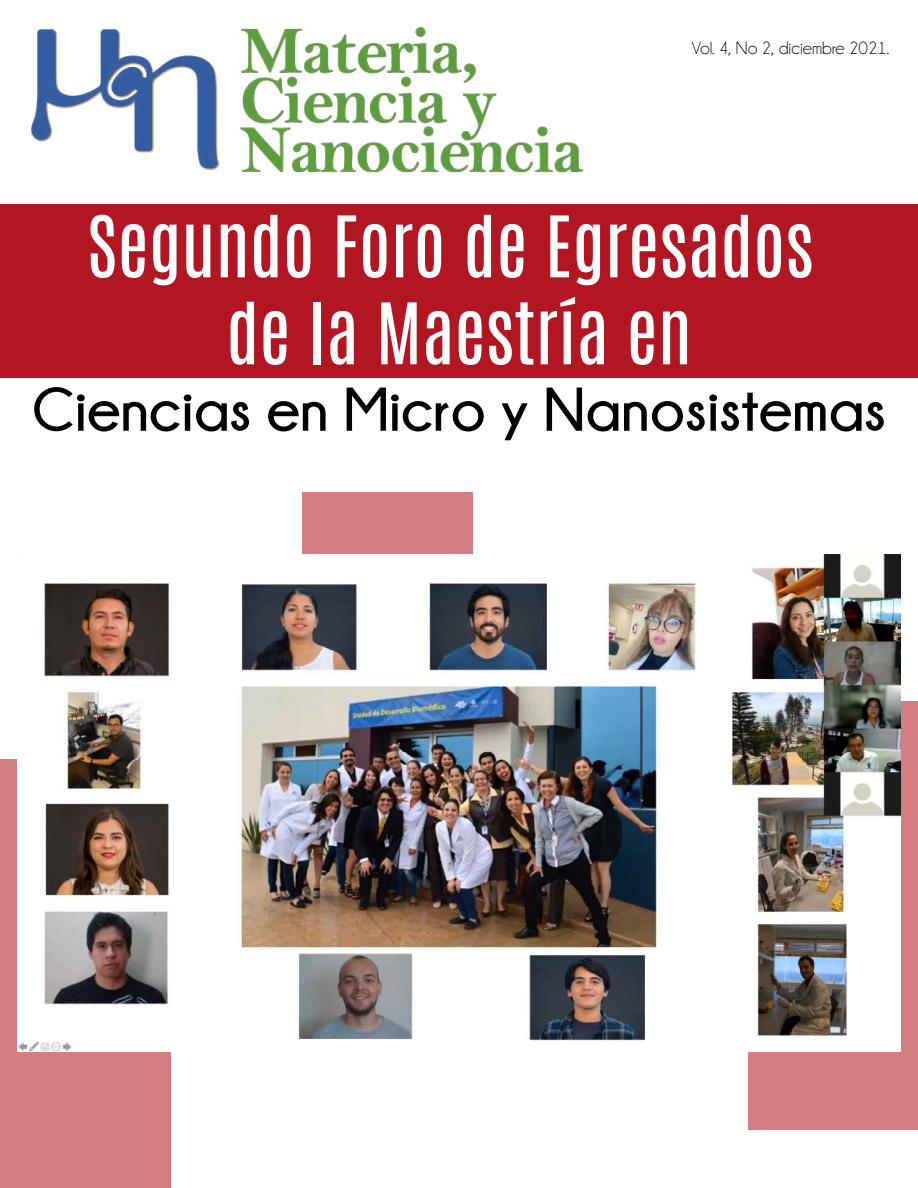
<style>
.page{position:relative;width:918px;height:1188px;background:#fff}
.page>*{position:absolute;margin:0;border:0;box-sizing:border-box;transform-origin:0 0}
.t1{font:72px/87px "Antonio";color:#fff;text-align:center}
.t2{font:700 61.5px "Champagne&Limousines";color:#000}
.t3{font:18px "Champagne&Limousines";color:#000}
</style>
<div class="page">
<div style="left:0;top:204px;width:918px;height:173px;background:#b21622"></div>
<div style="left:0;top:759px;width:171px;height:429px;background:#d47d83"></div>
<div style="left:302px;top:492px;width:171px;height:429px;background:#d47d83"></div>
<div style="left:748px;top:701px;width:170px;height:429px;background:#d47d83"></div>
<img style="left:31px;top:27px;width:553px;height:146px">
<img style="left:18px;top:555px;width:882px;height:496px">
<p class="t3" style="left:692px;top:39px;width:199px">Vol. 4, No 2, diciembre 2021.</p>
<p class="t1" style="left:87px;top:204px;width:728px">Segundo Foro de Egresados de la Maestría en</p>
<p class="t2" style="left:32px;top:376px;width:856px">Ciencias en Micro y Nanosistemas</p>
</div>
